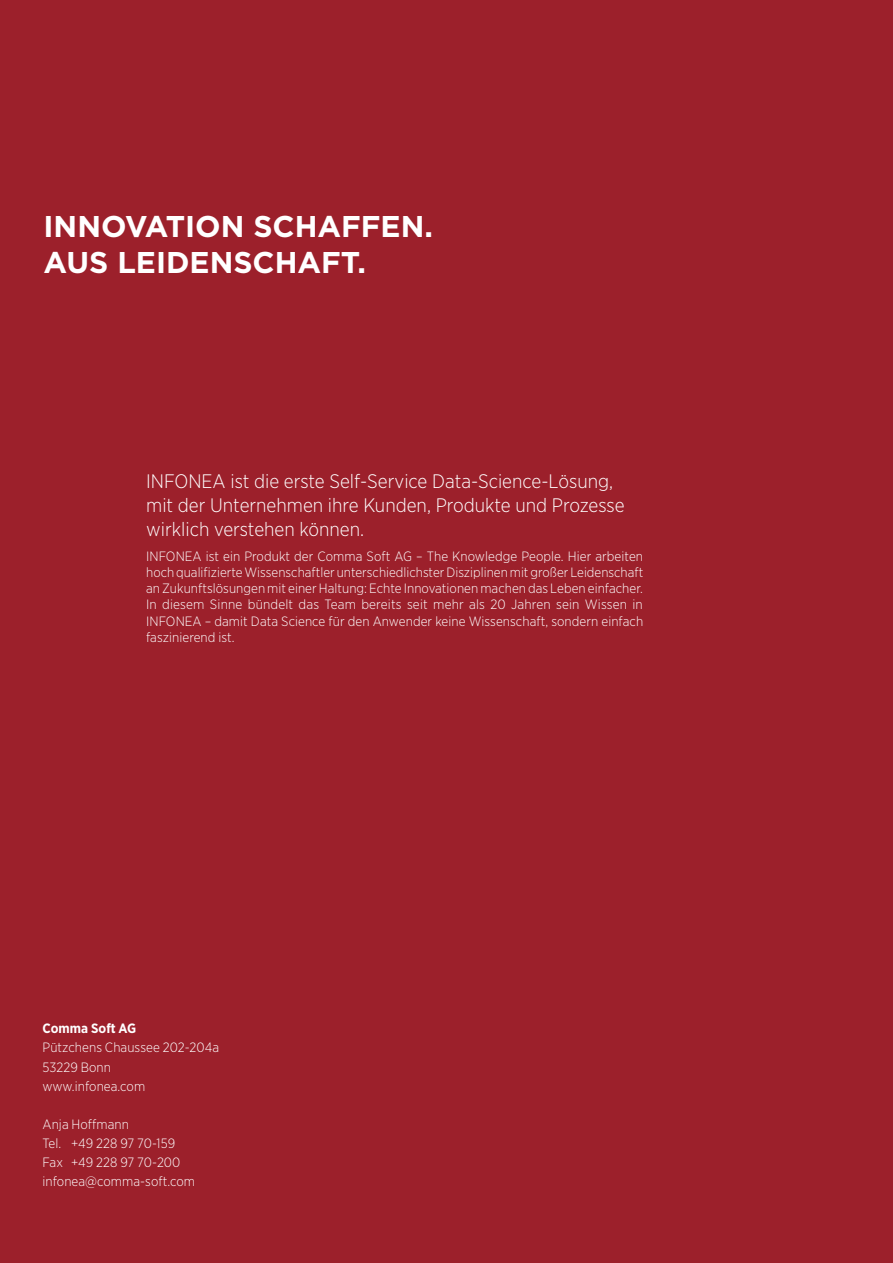
<style>
.page{position:relative;width:893px;height:1263px;background:#9c202b}
.page>*{position:absolute;margin:0;border:0;box-sizing:border-box;transform-origin:0 0}
.t1{font:700 30px/36px "Gotham";color:#fff}
.t2{font:300 19.5px/24px "Gotham Narrow";color:#fff}
.t3{font:300 13.5px/16.2px "Gotham Narrow";letter-spacing:.005em;color:#fff}
.t4{font:700 13.5px "Gotham Narrow";letter-spacing:.005em;color:#fff}
</style>
<div class="page">
<h1 class="t1" style="left:44px;top:208px;width:391px">INNOVATION SCHAFFEN.<br>AUS LEIDENSCHAFT.</h1>
<h2 class="t2" style="left:146px;top:469px;width:480px">INFONEA ist die erste Self-Service Data-Science-Lösung, mit der Unternehmen ihre Kunden, Produkte und Prozesse wirklich verstehen können.</h2>
<p class="t3" style="left:146px;top:547px;width:499px;text-align:justify">INFONEA ist ein Produkt der Comma Soft AG – The Knowledge People. Hier arbeiten hoch qualifizierte Wissenschaftler unterschiedlichster Disziplinen mit großer Leidenschaft an Zukunftslösungen mit einer Haltung: Echte Innovationen machen das Leben einfacher.<br>In diesem Sinne bündelt das Team bereits seit mehr als 20 Jahren sein Wissen in INFONEA – damit Data Science für den Anwender keine Wissenschaft, sondern einfach faszinierend ist.</p>
<p class="t4" style="left:43px;top:1020px;width:95px">Comma Soft AG</p>
<p class="t3" style="left:43px;top:1038px;width:178px;line-height:19.2px">Pützchens Chaussee 202-204a<br>53229 Bonn<br>www.infonea.com</p>
<p class="t3" style="left:43px;top:1114px;width:154px;line-height:19.2px">Anja Hoffmann<br>Tel. +49 228 97 70-159<br>Fax +49 228 97 70-200 infonea@comma-soft.com</p>
</div>
